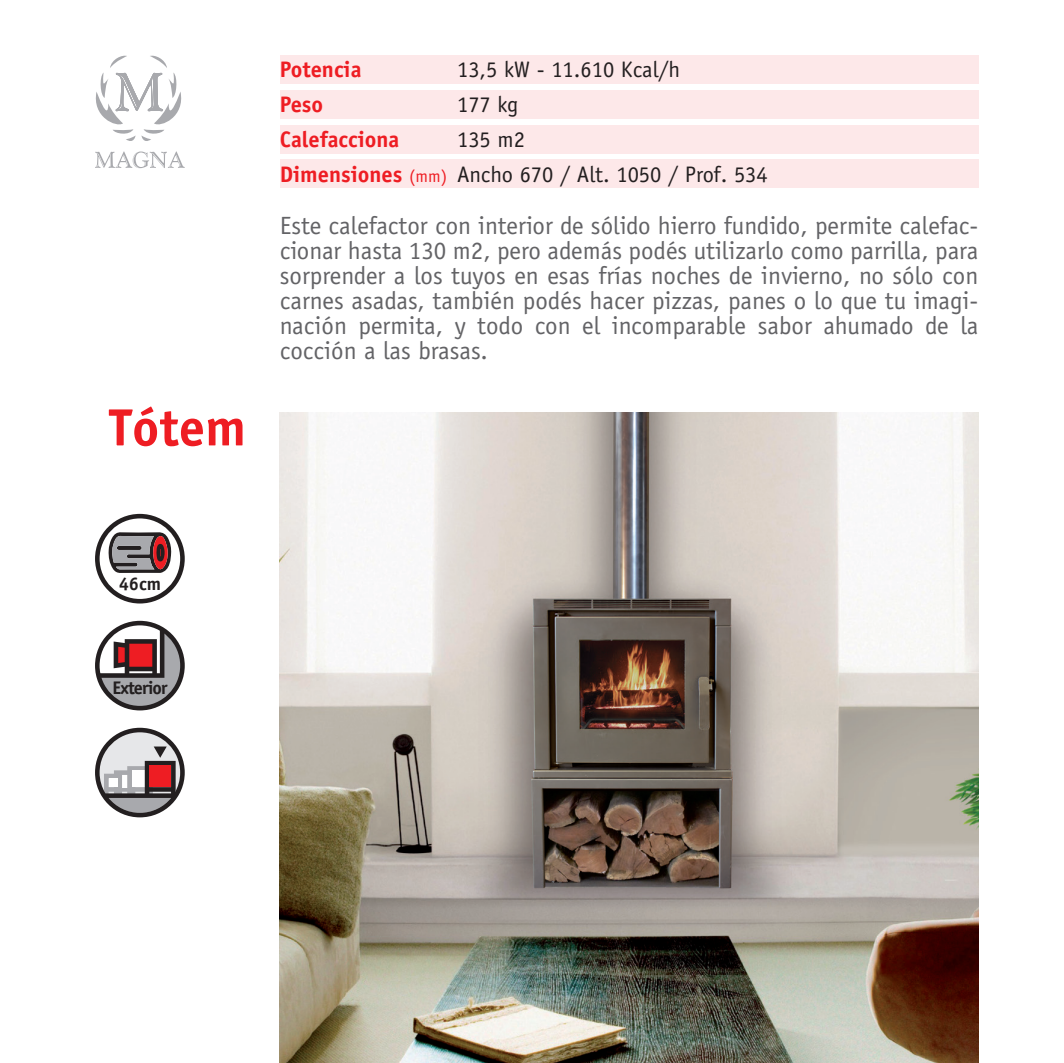
<style>
.page{position:relative;width:1064px;height:1063px;background:#fff}
.page>*{position:absolute;margin:0;border:0;box-sizing:border-box;transform-origin:0 0}
.t1{font:700 52.5px "Officina Sans";color:#ee1d23}
.t2{font:25px/25px "Officina Sans";color:#636366;text-align:justify}
.t3{font:22.5px/35px "Officina Sans";color:#231f20}
.t4{font:700 22.5px "Officina Sans";color:#ee1d23}
.t5{font:700 18.25px "Officina Sans";letter-spacing:-.05em;color:#231f20}
.s1{font-weight:700;color:#ee1d23}
.s2{font-size:17.5px;color:#ee1d23}
</style>
<div class="page">
<svg style="left:95px;top:151px;width:90px;height:17px"></svg>
<svg style="left:95px;top:55px;width:87px;height:86px"></svg>
<img style="left:280px;top:413px;width:697px;height:650px">
<div style="left:280px;top:56px;width:697px;height:28px;background:#fde8e9"></div>
<div style="left:280px;top:90px;width:697px;height:29px;background:#fde8e9"></div>
<div style="left:280px;top:125px;width:697px;height:28px;background:#fde8e9"></div>
<div style="left:280px;top:160px;width:697px;height:28px;background:#fde8e9"></div>
<svg style="left:95px;top:514px;width:90px;height:90px"></svg>
<svg style="left:95px;top:728px;width:90px;height:89px"></svg>
<div style="left:149px;top:765px;width:22px;height:22px;background:#ee1d23"></div>
<svg style="left:95px;top:621px;width:90px;height:89px"></svg>
<h1 class="t1" style="left:109px;top:395px;width:139px">Tótem</h1>
<p class="t4" style="left:280px;top:56px;width:83px">Potencia</p>
<p class="t3" style="left:457px;top:52px;width:224px">13,5 kW - 11.610 Kcal/h</p>
<p class="t4" style="left:280px;top:91px;width:45px">Peso</p>
<p class="t3" style="left:457px;top:87px;width:63px">177 kg</p>
<p class="t4" style="left:280px;top:126px;width:121px">Calefacciona</p>
<p class="t3" style="left:280px;top:122px;width:489px;text-indent:177px">135 m2<br><span class="s1">Dimensiones</span> <span class="s2">(mm)</span> Ancho 670 / Alt. 1050 / Prof. 534</p>
<p class="t2" style="left:280px;top:213px;width:699px">Este calefactor con interior de sólido hierro fundido, permite calefac&shy;cionar hasta 130 m2, pero además podés utilizarlo como parrilla, para sorprender a los tuyos en esas frías noches de invierno, no sólo con carnes asadas, también podés hacer pizzas, panes o lo que tu imagi&shy;nación permita, y todo con el incomparable sabor ahumado de la cocción a las brasas.</p>
<p class="t5" style="left:119px;top:572px;width:44px">46cm</p>
<p class="t5" style="left:113px;top:677px;width:56px">Exterior</p>
</div>
